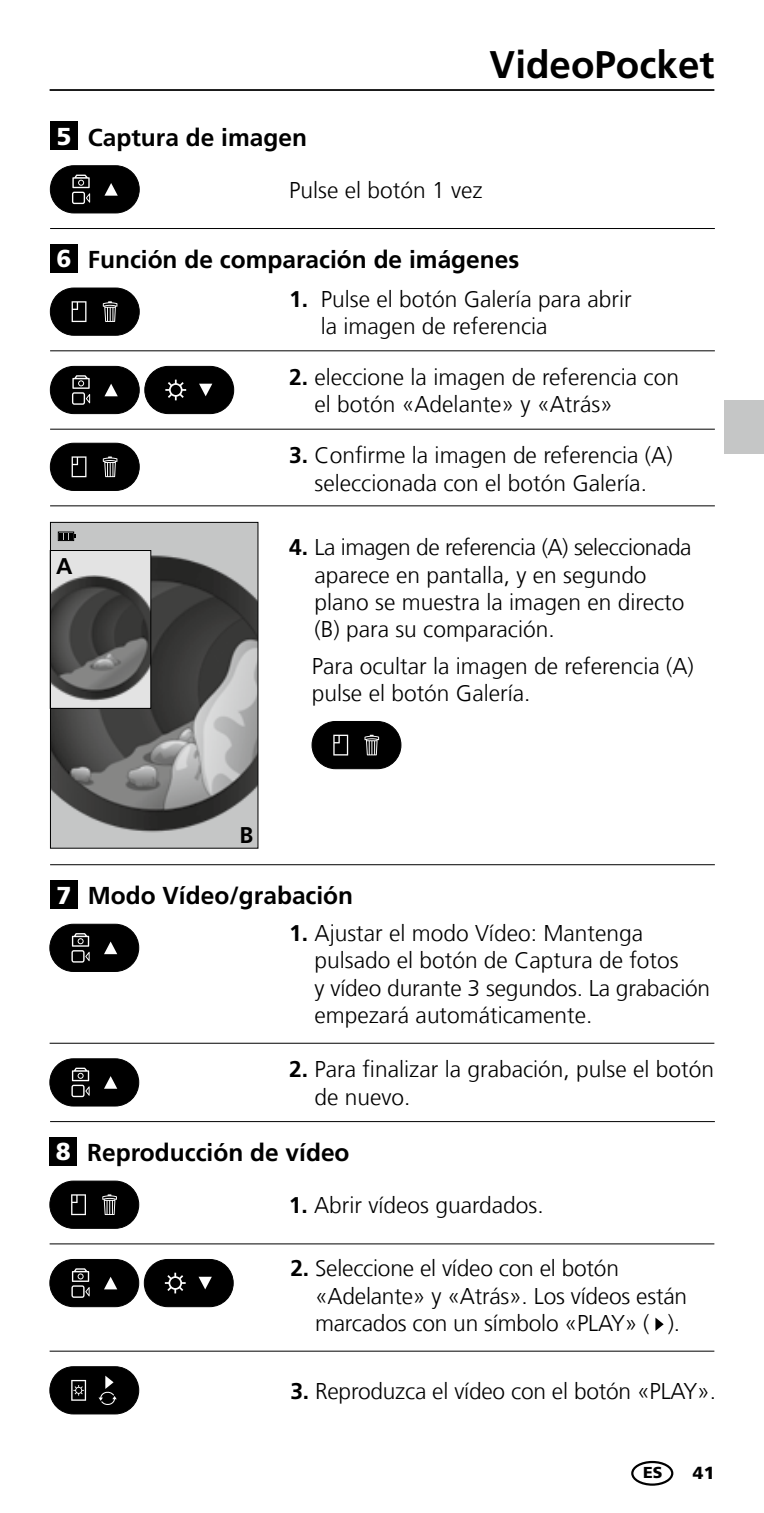
<style>
.page{position:relative;width:764px;height:1513px;background:#fff}
.page>*{position:absolute;margin:0;border:0;box-sizing:border-box;transform-origin:0 0}
.t1{font:700 38.5px "Frutiger LT Com";color:#000}
.t2{font:700 24.5px "Frutiger LT Com";color:#000}
.t3{font:300 22.75px/27.3px "Frutiger LT Com";color:#000}
.t4{font:700 22.75px "Frutiger LT Com";color:#000}
.t5{font:900 17.5px "Frutiger LT Com";color:#000}
.t6{font:900 15.75px "Frutiger LT Com";color:#000}
.s1{font-weight:900;color:#fff}
.s2{font-weight:700}
</style>
<div class="page">
<hr style="left:50px;top:89px;width:664px;height:2px;background:#000">
<hr style="left:50px;top:228px;width:665px;height:1px;background:#000">
<hr style="left:50px;top:864px;width:665px;height:1px;background:#000">
<div style="left:50px;top:122px;width:28px;height:28px;background:#000"></div>
<div style="left:50px;top:880px;width:28px;height:29px;background:#000"></div>
<div style="left:50px;top:166px;width:89px;height:47px;background:#000;border-radius:24px"></div>
<div style="left:50px;top:165px;width:89px;height:48px;border:1px solid #000;border-radius:24px"></div>
<svg style="left:104px;top:183px;width:14px;height:13px"></svg>
<svg style="left:72px;top:175px;width:18px;height:29px"></svg>
<div style="left:50px;top:924px;width:89px;height:47px;background:#000;border-radius:24px"></div>
<div style="left:50px;top:924px;width:89px;height:48px;border:1px solid #000;border-radius:24px"></div>
<svg style="left:104px;top:942px;width:13px;height:12px"></svg>
<svg style="left:71px;top:933px;width:19px;height:30px"></svg>
<hr style="left:50px;top:350px;width:665px;height:1px;background:#000">
<hr style="left:50px;top:429px;width:665px;height:1px;background:#000">
<hr style="left:50px;top:505px;width:665px;height:1px;background:#000">
<div style="left:50px;top:244px;width:28px;height:28px;background:#000"></div>
<div style="left:50px;top:288px;width:89px;height:47px;background:#000;border-radius:24px"></div>
<div style="left:50px;top:288px;width:89px;height:48px;border:1px solid #000;border-radius:24px"></div>
<svg style="left:103px;top:301px;width:14px;height:21px"></svg>
<svg style="left:72px;top:301px;width:14px;height:21px"></svg>
<div style="left:50px;top:443px;width:89px;height:47px;background:#000;border-radius:24px"></div>
<div style="left:50px;top:443px;width:89px;height:48px;border:1px solid #000;border-radius:24px"></div>
<svg style="left:103px;top:457px;width:14px;height:20px"></svg>
<svg style="left:72px;top:456px;width:14px;height:21px"></svg>
<div style="left:312px;top:721px;width:89px;height:48px;background:#000;border-radius:24px"></div>
<div style="left:312px;top:721px;width:89px;height:48px;border:1px solid #000;border-radius:24px"></div>
<svg style="left:364px;top:735px;width:15px;height:20px"></svg>
<svg style="left:333px;top:735px;width:15px;height:21px"></svg>
<div style="left:50px;top:366px;width:89px;height:48px;background:#000;border-radius:24px"></div>
<div style="left:50px;top:366px;width:89px;height:48px;border:1px solid #000;border-radius:24px"></div>
<svg style="left:104px;top:384px;width:14px;height:12px"></svg>
<svg style="left:72px;top:375px;width:18px;height:30px"></svg>
<div style="left:145px;top:366px;width:89px;height:48px;background:#000;border-radius:24px"></div>
<div style="left:145px;top:366px;width:89px;height:48px;border:1px solid #000;border-radius:24px"></div>
<svg style="left:199px;top:384px;width:13px;height:12px"></svg>
<svg style="left:165px;top:380px;width:21px;height:20px"></svg>
<div style="left:50px;top:522px;width:208px;height:326px;background:#c5c6c6"></div>
<img style="left:52px;top:554px;width:204px;height:279px">
<div style="left:50px;top:551px;width:101px;height:157px;background:#e3e3e3"></div>
<img style="left:52px;top:576px;width:97px;height:125px">
<div style="left:50px;top:550px;width:101px;height:159px;border:1px solid #000"></div>
<div style="left:50px;top:522px;width:208px;height:327px;border:1px solid #000"></div>
<div style="left:58px;top:532px;width:16px;height:9px;border:1px solid #000"></div>
<svg style="left:60px;top:533px;width:15px;height:6px"></svg>
<div style="left:50px;top:1059px;width:89px;height:47px;background:#000;border-radius:24px"></div>
<div style="left:50px;top:1059px;width:89px;height:47px;border:1px solid #000;border-radius:24px"></div>
<svg style="left:104px;top:1076px;width:13px;height:13px"></svg>
<svg style="left:71px;top:1068px;width:19px;height:29px"></svg>
<hr style="left:50px;top:1243px;width:664px;height:1px;background:#000">
<hr style="left:50px;top:1121px;width:665px;height:1px;background:#000">
<svg style="left:655px;top:1318px;width:9px;height:13px"></svg>
<div style="left:50px;top:1137px;width:27px;height:28px;background:#000"></div>
<div style="left:50px;top:1181px;width:89px;height:47px;background:#000;border-radius:24px"></div>
<div style="left:50px;top:1181px;width:89px;height:48px;border:1px solid #000;border-radius:24px"></div>
<svg style="left:102px;top:1194px;width:15px;height:21px"></svg>
<svg style="left:71px;top:1194px;width:15px;height:21px"></svg>
<div style="left:50px;top:1259px;width:89px;height:48px;background:#000;border-radius:24px"></div>
<div style="left:50px;top:1259px;width:89px;height:48px;border:1px solid #000;border-radius:24px"></div>
<svg style="left:104px;top:1277px;width:13px;height:12px"></svg>
<svg style="left:71px;top:1268px;width:19px;height:30px"></svg>
<div style="left:144px;top:1259px;width:89px;height:48px;background:#000;border-radius:24px"></div>
<div style="left:144px;top:1259px;width:89px;height:48px;border:1px solid #000;border-radius:24px"></div>
<svg style="left:199px;top:1277px;width:13px;height:12px"></svg>
<svg style="left:165px;top:1273px;width:21px;height:20px"></svg>
<hr style="left:50px;top:1351px;width:664px;height:1px;background:#000">
<div style="left:50px;top:1367px;width:89px;height:47px;background:#000;border-radius:24px"></div>
<div style="left:50px;top:1366px;width:89px;height:48px;border:1px solid #000;border-radius:24px"></div>
<svg style="left:99px;top:1376px;width:18px;height:29px"></svg>
<svg style="left:71px;top:1380px;width:15px;height:21px"></svg>
<hr style="left:50px;top:1043px;width:664px;height:1px;background:#000">
<div style="left:631px;top:1461px;width:42px;height:25px;border:2px solid #000;border-radius:50%"></div>
<div style="left:724px;top:400px;width:40px;height:53px;background:#c5c6c6"></div>
<p class="t2" style="left:56px;top:123px;width:252px"><span class="s1">5</span> Captura de imagen</p>
<h1 class="t1" style="left:489px;top:42px;width:227px">VideoPocket</h1>
<p class="t3" style="left:289px;top:177px;width:195px">Pulse el botón 1 vez</p>
<p class="t2" style="left:56px;top:245px;width:464px"><span class="s1">6</span> Función de comparación de imágenes</p>
<p class="t4" style="left:56px;top:553px;width:18px">A</p>
<p class="t3" style="left:321px;top:285px;width:312px;text-indent:-32px"><span class="s2">1.</span> Pulse el botón Galería para abrir la imagen de referencia</p>
<p class="t3" style="left:315px;top:364px;width:366px;text-indent:-25px"><span class="s2">2.</span> eleccione la imagen de referencia con el botón «Adelante» y «Atrás»</p>
<p class="t3" style="left:289px;top:442px;width:385px;text-align:center"><span class="s2">3.</span> Confirme la imagen de referencia (A) seleccionada con el botón Galería.</p>
<p class="t3" style="left:315px;top:534px;width:379px;text-indent:-25px"><span class="s2">4.</span> La imagen de referencia (A) seleccionada aparece en pantalla, y en segundo plano se muestra la imagen en directo (B) para su comparación.</p>
<p class="t3" style="left:312px;top:653px;width:384px">Para ocultar la imagen de referencia (A) pulse el botón Galería.</p>
<p class="t4" style="left:240px;top:821px;width:15px">B</p>
<p class="t2" style="left:56px;top:881px;width:298px"><span class="s1">7</span> Modo Vídeo/grabación</p>
<p class="t3" style="left:315px;top:920px;width:397px;text-indent:-25px"><span class="s2">1.</span> Ajustar el modo Vídeo: Mantenga pulsado el botón de Captura de fotos<br>y vídeo durante 3 segundos. La grabación empezará automáticamente.</p>
<p class="t3" style="left:314px;top:1056px;width:401px;text-indent:-25px"><span class="s2">2.</span> Para finalizar la grabación, pulse el botón de nuevo.</p>
<p class="t2" style="left:56px;top:1138px;width:295px"><span class="s1">8</span> Reproducción de vídeo</p>
<p class="t3" style="left:289px;top:1192px;width:256px"><span class="s2">1.</span> Abrir vídeos guardados.</p>
<p class="t3" style="left:315px;top:1255px;width:374px;text-indent:-25px"><span class="s2">2.</span> Seleccione el vídeo con el botón «Adelante» y «Atrás». Los vídeos están marcados con un símbolo «PLAY» ( ).</p>
<p class="t3" style="left:290px;top:1378px;width:427px"><span class="s2">3.</span> Reproduzca el vídeo con el botón «PLAY».</p>
<p class="t6" style="left:643px;top:1463px;width:21px">ES</p>
<p class="t5" style="left:693px;top:1462px;width:23px">41</p>
</div>
